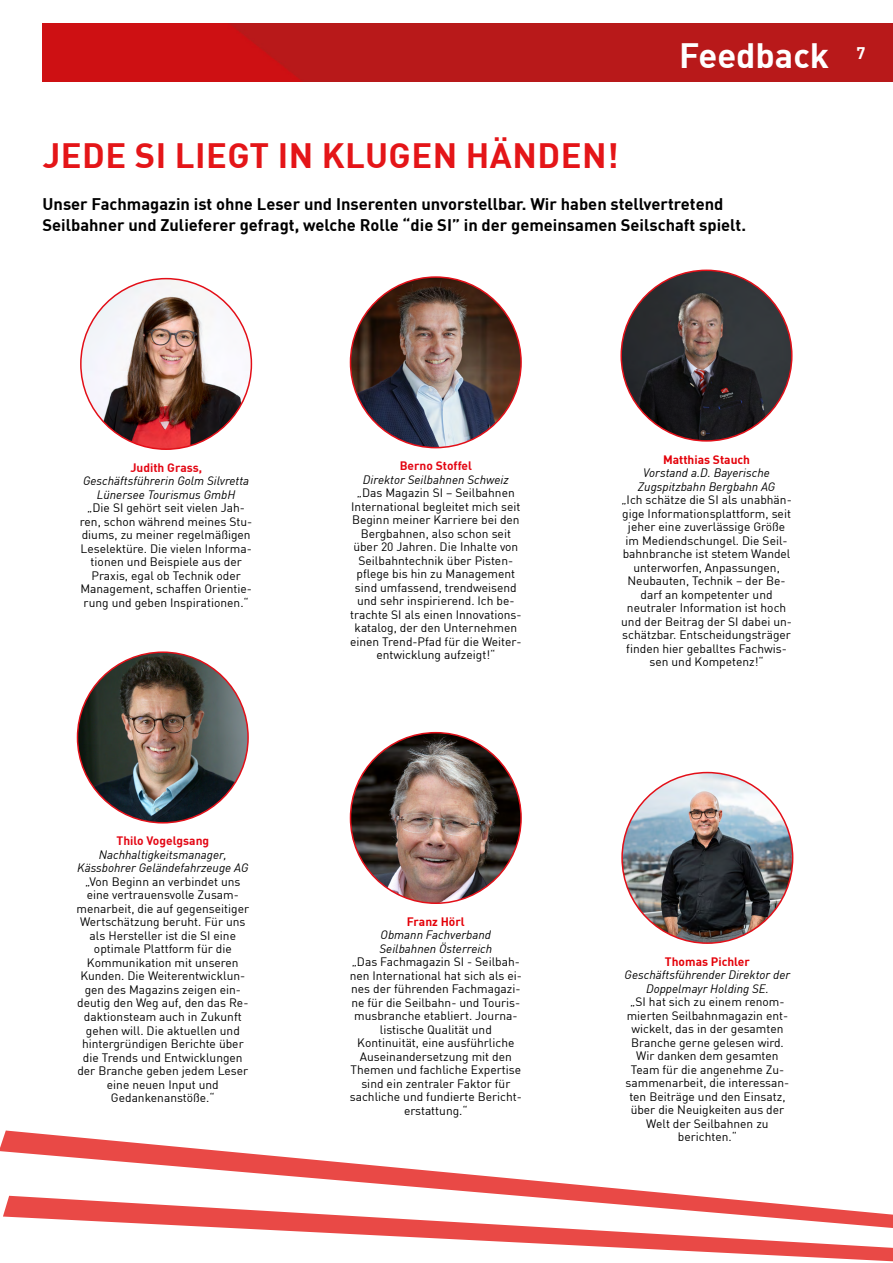
<style>
.page{position:relative;width:893px;height:1263px;background:#fff}
.page>*{position:absolute;margin:0;border:0;box-sizing:border-box;transform-origin:0 0}
.t1{font:700 34.5px "DIN";letter-spacing:.015em;color:#e41518}
.t2{font:700 34.5px "DIN";color:#fff}
.t3{font:700 16.5px/21px "DIN";color:#000}
.t4{font:12px/13.5px "DIN";color:#000;text-align:center}
.t5{font:italic 12px/13.5px "DIN";color:#000;text-align:center}
.t6{font:700 12px "DIN";color:#e30613}
.t7{font:700 12px "DIN";color:#e40009}
</style>
<div class="page">
<img style="left:43px;top:24px;width:850px;height:57px">
<svg style="left:0;top:1130px;width:696px;height:66px"></svg>
<svg style="left:3px;top:1196px;width:890px;height:65px"></svg>
<img style="left:350px;top:277px;width:171px;height:171px;border-radius:85px">
<img style="left:621px;top:270px;width:171px;height:171px;border-radius:85px">
<img style="left:350px;top:733px;width:171px;height:170px;border-radius:85px">
<img style="left:77px;top:652px;width:171px;height:171px;border-radius:85px">
<img style="left:622px;top:772px;width:171px;height:171px;border-radius:85px">
<img style="left:81px;top:279px;width:170px;height:170px;border-radius:85px">
<h1 class="t2" style="left:679px;top:33px;width:188px">Feedback <sup>7</sup></h1>
<h1 class="t1" style="left:43px;top:133px;width:577px">JEDE SI LIEGT IN KLUGEN HÄNDEN!</h1>
<h2 class="t3" style="left:43px;top:193px;width:705px">Unser Fachmagazin ist ohne Leser und Inserenten unvorstellbar. Wir haben stellvertretend<br>Seilbahner und Zulieferer gefragt, welche Rolle “die SI” in der gemeinsamen Seilschaft spielt.</h2>
<p class="t6" style="left:130px;top:460px;width:73px">Judith Grass,</p>
<p class="t5" style="left:83px;top:474px;width:168px">Geschäftsführerin Golm Silvretta<br>Lünersee Tourismus GmbH</p>
<p class="t4" style="left:80px;top:501px;width:174px">„Die SI gehört seit vielen Jah&shy;ren, schon während meines Stu&shy;diums, zu meiner regelmäßigen<br>Leselektüre. Die vielen Informa&shy;tionen und Beispiele aus der<br>Praxis, egal ob Technik oder<br>Management, schaffen Orientie&shy;rung und geben Inspirationen.“</p>
<p class="t6" style="left:117px;top:833px;width:94px">Thilo Vogelgsang</p>
<p class="t5" style="left:77px;top:848px;width:173px">Nachhaltigkeitsmanager,<br>Kässbohrer Geländefahrzeuge AG</p>
<p class="t4" style="left:77px;top:875px;width:174px">„Von Beginn an verbindet uns eine vertrauensvolle Zusam&shy;menarbeit, die auf gegenseitiger<br>Wertschätzung beruht. Für uns als Hersteller ist die SI eine optimale Plattform für die<br>Kommunikation mit unseren<br>Kunden. Die Weiterentwicklun&shy;gen des Magazins zeigen ein&shy;deutig den Weg auf, den das Re&shy;daktionsteam auch in Zukunft gehen will. Die aktuellen und hintergründigen Berichte über die Trends und Entwicklungen der Branche geben jedem Leser eine neuen Input und<br>Gedankenanstöße.“</p>
<p class="t6" style="left:400px;top:458px;width:74px">Berno Stoffel</p>
<p class="t5" style="left:363px;top:472px;width:147px">Direktor Seilbahnen Schweiz</p>
<p class="t4" style="left:350px;top:486px;width:173px">„Das Magazin SI – Seilbahnen<br>International begleitet mich seit<br>Beginn meiner Karriere bei den<br>Bergbahnen, also schon seit über 20 Jahren. Die Inhalte von<br>Seilbahntechnik über Pisten&shy;pflege bis hin zu Management sind umfassend, trendweisend und sehr inspirierend. Ich be&shy;trachte SI als einen Innovations&shy;katalog, der den Unternehmen einen Trend-Pfad für die Weiter&shy;entwicklung aufzeigt!“</p>
<p class="t7" style="left:407px;top:914px;width:59px">Franz Hörl</p>
<p class="t5" style="left:379px;top:928px;width:114px;text-align:left">Obmann Fachverband<br>Seilbahnen Österreich</p>
<p class="t4" style="left:350px;top:955px;width:174px">„Das Fachmagazin SI - Seilbah&shy;nen International hat sich als ei&shy;nes der führenden Fachmagazi&shy;ne für die Seilbahn- und Touris&shy;musbranche etabliert. Journa&shy;listische Qualität und<br>Kontinuität, eine ausführliche<br>Auseinandersetzung mit den<br>Themen und fachliche Expertise sind ein zentraler Faktor für sachliche und fundierte Bericht&shy;erstattung.“</p>
<p class="t7" style="left:663px;top:451px;width:89px">Matthias Stauch</p>
<p class="t5" style="left:638px;top:466px;width:139px">Vorstand a.D. Bayerische<br>Zugspitzbahn Bergbahn AG</p>
<p class="t4" style="left:621px;top:493px;width:172px">„Ich schätze die SI als unabhän&shy;gige Informationsplattform, seit jeher eine zuverlässige Größe im Mediendschungel. Die Seil&shy;bahnbranche ist stetem Wandel unterworfen, Anpassungen,<br>Neubauten, Technik – der Be&shy;darf an kompetenter und neutraler Information ist hoch und der Beitrag der SI dabei un&shy;schätzbar. Entscheidungsträger finden hier geballtes Fachwis&shy;sen und Kompetenz!“</p>
<p class="t7" style="left:665px;top:954px;width:86px">Thomas Pichler</p>
<p class="t5" style="left:625px;top:968px;width:167px">Geschäftsführender Direktor der<br>Doppelmayr Holding SE.</p>
<p class="t4" style="left:626px;top:995px;width:165px">„SI hat sich zu einem renom&shy;mierten Seilbahnmagazin ent&shy;wickelt, das in der gesamten<br>Branche gerne gelesen wird.<br>Wir danken dem gesamten<br>Team für die angenehme Zu&shy;sammenarbeit, die interessan&shy;ten Beiträge und den Einsatz, über die Neuigkeiten aus der<br>Welt der Seilbahnen zu berichten.“</p>
</div>
